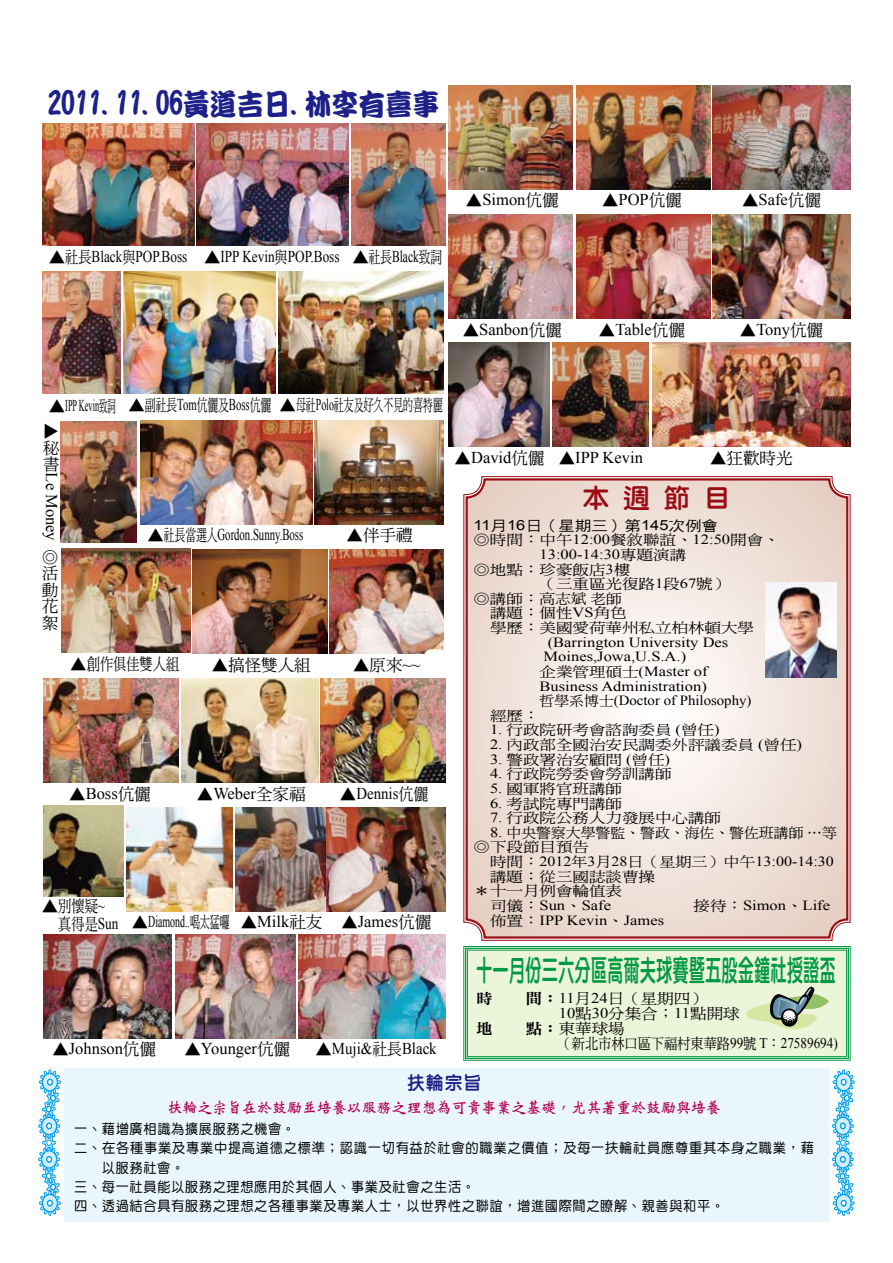
<style>
.page{position:relative;width:893px;height:1263px;background:#fff}
.page>*{position:absolute;margin:0;border:0;box-sizing:border-box;transform-origin:0 0}
.t1{font:30px "DFN Yuan MXB HK BF";color:#094;scale:.54 1}
.t2{font:30px "DF Kan Ting Liu XB HK BF";color:#1d2088;scale:.9 1}
.t3{font:27px "DFN Yuan MXB HK BF";color:#990c13}
.t4{font:18px "DF Li Yuan Bd WIN BF";color:#1d2088;scale:.95 1}
.t5{font:16.5px "Times New Roman";color:#000}
.t6{font:16.5px/16.5px "DF Ming Md HK BF";color:#000}
.t7{font:16.5px "Times New Roman";color:#000;scale:.8 1}
.t8{font:16.5px "Times New Roman";color:#000;scale:.65 1}
.t9{font:16.5px "Times New Roman";color:#000;scale:.9 1}
.t10{font:16.5px "Times New Roman";color:#000;scale:.6 1}
.t11{font:16.5px "Times New Roman";color:#000;scale:.5 1}
.t12{font:15.75px "DF Wei Bei Md HK BF";color:#b5004f;scale:.95 1}
.t13{font:14.85px/15px "DF Ming Md HK BF";color:#000;scale:1.11 1}
.t14{font:14.85px "DF Ming Md HK BF";color:#000;scale:.89 1}
.t15{font:14.85px "DFN Ming XB HK BF";color:#000;scale:1.11 1}
.t16{font:14.1px/14.7px "DF Ming Md HK BF";color:#000;scale:1.18 1}
.t17{font:14.1px/14.7px "Times New Roman";color:#000;scale:1.18 1}
.t18{font:14.1px/14.7px "DF Ming Md HK BF";color:#000;scale:1.06 1}
.t19{font:14.1px "Times New Roman";color:#000;scale:1.14 1}
.t20{font:14.1px "DF Hei Md HK BF";color:#000;scale:1.18 1}
.t21{font:13.8px "DF Yuan Md HK BF";letter-spacing:.05em;color:#000;scale:.95 1}
.s1{font-family:"DF Ming Md HK BF"}
.s2{font-family:"Times New Roman"}
.s3{font-family:"Arial"}
.s4{font-family:"DFN Ming XB HK BF"}
</style>
<div class="page">
<svg style="left:832px;top:1070px;width:22px;height:145px"></svg>
<svg style="left:38px;top:1070px;width:23px;height:145px"></svg>
<div style="left:64px;top:1068px;width:765px;height:153px;background:#eaf6fd"></div>
<svg style="left:463px;top:476px;width:388px;height:465px;background:#efe0d9"></svg>
<div style="left:466px;top:478px;width:382px;height:460px;border:2px solid #990c13;border-radius:18px"></div>
<img style="left:765px;top:583px;width:71px;height:94px">
<img style="left:43px;top:123px;width:306px;height:122px">
<img style="left:351px;top:123px;width:94px;height:122px">
<img style="left:43px;top:271px;width:77px;height:122px">
<img style="left:62px;top:549px;width:128px;height:103px">
<img style="left:315px;top:420px;width:129px;height:104px">
<img style="left:141px;top:420px;width:172px;height:104px">
<img style="left:193px;top:549px;width:134px;height:104px">
<img style="left:449px;top:85px;width:124px;height:104px">
<img style="left:43px;top:679px;width:136px;height:104px">
<img style="left:449px;top:215px;width:124px;height:104px">
<img style="left:126px;top:807px;width:106px;height:104px">
<img style="left:449px;top:343px;width:100px;height:104px">
<img style="left:553px;top:343px;width:95px;height:104px">
<img style="left:652px;top:343px;width:198px;height:104px">
<img style="left:43px;top:934px;width:129px;height:104px">
<img style="left:329px;top:549px;width:115px;height:104px">
<img style="left:576px;top:85px;width:134px;height:104px">
<img style="left:182px;top:679px;width:137px;height:104px">
<img style="left:576px;top:215px;width:134px;height:104px">
<img style="left:235px;top:807px;width:90px;height:104px">
<img style="left:175px;top:934px;width:120px;height:104px">
<img style="left:43px;top:806px;width:81px;height:90px">
<img style="left:712px;top:85px;width:138px;height:104px">
<img style="left:321px;top:679px;width:124px;height:104px">
<img style="left:712px;top:215px;width:138px;height:104px">
<img style="left:327px;top:807px;width:118px;height:104px">
<img style="left:299px;top:934px;width:146px;height:104px">
<img style="left:123px;top:271px;width:153px;height:122px">
<img style="left:279px;top:271px;width:164px;height:122px">
<img style="left:61px;top:421px;width:76px;height:122px">
<svg style="left:463px;top:946px;width:388px;height:115px;background:#d7eacb"></svg>
<h1 class="t2" style="left:48px;top:89px;width:437px">2011.11.06黃道吉日.林李有喜事</h1>
<p class="t7" style="left:49px;top:246px;width:365px"><span class="s1">▲社長</span>Black<span class="s1">與</span>POP.Boss <span class="s1">▲</span>IPP Kevin<span class="s1">與</span>POP.Boss</p>
<p class="t6" style="left:352px;top:249px;width:91px">▲社長<span class="s2">Black</span>致詞</p>
<p class="t5" style="left:466px;top:189px;width:94px"><span class="s1">▲</span>Simon<span class="s1">伉儷</span></p>
<p class="t5" style="left:463px;top:318px;width:100px"><span class="s1">▲</span>Sanbon<span class="s1">伉儷</span></p>
<p class="t6" style="left:602px;top:192px;width:81px">▲<span class="s2">POP</span>伉儷</p>
<p class="t5" style="left:599px;top:318px;width:87px"><span class="s1">▲</span>Table<span class="s1">伉儷</span></p>
<p class="t5" style="left:742px;top:189px;width:80px"><span class="s1">▲</span>Safe<span class="s1">伉儷</span></p>
<p class="t5" style="left:740px;top:318px;width:85px"><span class="s1">▲</span>Tony<span class="s1">伉儷</span></p>
<p class="t11" style="left:49px;top:394px;width:135px"><span class="s1">▲</span>IPP Kevin<span class="s1">致詞</span></p>
<p class="t6" style="left:60px;top:423px;width:18px;rotate:90deg">▲</p>
<p class="t6" style="left:43px;top:439px;width:17px">秘書</p>
<p class="t5" style="left:63px;top:472px;width:70px;rotate:90deg">Le Money</p>
<p class="t6" style="left:58px;top:549px;width:18px;rotate:90deg">◎</p>
<p class="t6" style="left:42px;top:565px;width:18px;text-align:justify">活動花絮</p>
<p class="t6" style="left:129px;top:397px;width:316px">▲副社長<span class="s2">Tom</span>伉儷及<span class="s2">Boss</span>伉儷 ▲母社<span class="s2">Polo</span>社友及好久不見的喜特麗</p>
<p class="t8" style="left:147px;top:524px;width:241px"><span class="s1">▲社長當選人</span>Gordon.Sunny.Boss</p>
<p class="t6" style="left:346px;top:527px;width:67px">▲伴手禮</p>
<p class="t6" style="left:70px;top:656px;width:110px">▲創作俱佳雙人組</p>
<p class="t6" style="left:212px;top:656px;width:100px">▲搞怪雙人組</p>
<p class="t6" style="left:353px;top:656px;width:69px">▲原來<span class="s2">~~</span></p>
<p class="t5" style="left:69px;top:783px;width:83px"><span class="s1">▲</span>Boss<span class="s1">伉儷</span></p>
<p class="t5" style="left:197px;top:783px;width:110px"><span class="s1">▲</span>Weber<span class="s1">全家福</span></p>
<p class="t9" style="left:340px;top:783px;width:100px"><span class="s1">▲</span>Dennis<span class="s1">伉儷</span></p>
<p class="t6" style="left:58px;top:897px;width:62px;line-height:18px;text-indent:-17px">▲別懷疑<span class="s2">~</span>真得是<span class="s2">Sun</span></p>
<p class="t10" style="left:132px;top:911px;width:165px"><span class="s1">▲</span>Diamond..<span class="s1">喝太猛囉</span></p>
<p class="t5" style="left:241px;top:911px;width:83px"><span class="s1">▲</span>Milk<span class="s1">社友</span></p>
<p class="t5" style="left:341px;top:911px;width:91px"><span class="s1">▲</span>James<span class="s1">伉儷</span></p>
<p class="t5" style="left:52px;top:1038px;width:105px"><span class="s1">▲</span>Johnson<span class="s1">伉儷</span></p>
<p class="t5" style="left:184px;top:1038px;width:107px"><span class="s1">▲</span>Younger<span class="s1">伉儷</span></p>
<p class="t9" style="left:315px;top:1038px;width:136px"><span class="s1">▲</span>Muji&amp;<span class="s1">社長</span>Black</p>
<p class="t5" style="left:455px;top:447px;width:190px"><span class="s1">▲</span>David<span class="s1">伉儷 ▲</span>IPP Kevin</p>
<p class="t6" style="left:710px;top:450px;width:84px">▲狂歡時光</p>
<h2 class="t3" style="left:582px;top:485px;width:150px">本 週 節 目</h2>
<p class="t20" style="left:473px;top:518px;width:209px"><span class="s3">11</span>月<span class="s3">16</span>日（星期三）第<span class="s3">145</span>次例會</p>
<p class="t16" style="left:473px;top:533px;width:261px">◎時間：中午<span class="s2">12:00</span>餐敘聯誼、<span class="s2">12:50</span>開會、</p>
<p class="t17" style="left:539px;top:547px;width:126px">13:00-14:30<span class="s1">專題演講</span></p>
<p class="t16" style="left:473px;top:562px;width:134px">◎地點：珍豪飯店<span class="s2">3</span>樓</p>
<p class="t16" style="left:539px;top:577px;width:162px">（三重區光復路<span class="s2">1</span>段<span class="s2">67</span>號）</p>
<p class="t16" style="left:473px;top:591px;width:127px">◎講師：高志斌老師</p>
<p class="t16" style="left:490px;top:606px;width:117px">講題：個性<span class="s2">VS</span>角色</p>
<p class="t16" style="left:490px;top:620px;width:225px">學歷：美國愛荷華州私立柏林頓大學</p>
<p class="t17" style="left:539px;top:634px;width:181px;text-indent:8px">(Barrington University Des<br>Moines,Jowa,U.S.A.)<br><span class="s1">企業管理碩士</span>(Master of<br>Business Administration)<br><span class="s1">哲學系博士</span>(Doctor of Philosophy)</p>
<p class="t16" style="left:490px;top:708px;width:43px">經歷：</p>
<p class="t16" style="left:490px;top:723px;width:196px"><span class="s2">1.</span> 行政院研考會諮詢委員 <span class="s2">(</span>曾任<span class="s2">)</span></p>
<p class="t16" style="left:490px;top:737px;width:266px"><span class="s2">2.</span> 內政部全國治安民調委外評議委員 <span class="s2">(</span>曾任<span class="s2">)</span></p>
<p class="t16" style="left:490px;top:752px;width:154px"><span class="s2">3.</span> 警政署治安顧問 <span class="s2">(</span>曾任<span class="s2">)</span></p>
<p class="t16" style="left:490px;top:767px;width:155px"><span class="s2">4.</span> 行政院勞委會勞訓講師</p>
<p class="t16" style="left:490px;top:781px;width:113px"><span class="s2">5.</span> 國軍將官班講師</p>
<p class="t16" style="left:490px;top:796px;width:113px"><span class="s2">6.</span> 考試院專門講師</p>
<p class="t16" style="left:490px;top:811px;width:197px"><span class="s2">7.</span> 行政院公務人力發展中心講師</p>
<p class="t18" style="left:473px;top:825px;width:344px;text-indent:16px"><span class="s2">8.</span> 中央警察大學警監、警政、海佐、警佐班講師 …等◎下段節目預告</p>
<p class="t19" style="left:490px;top:852px;width:303px"><span class="s1">時間：</span>2012<span class="s1">年</span>3<span class="s1">月</span>28<span class="s1">日（星期三）中午</span>13:00-14:30</p>
<p class="t16" style="left:473px;top:869px;width:155px;text-indent:16px">講題：從三國誌談曹操＊十一月例會輪值表</p>
<p class="t17" style="left:490px;top:898px;width:104px"><span class="s1">司儀：</span>Sun<span class="s1">、</span>Safe</p>
<p class="t17" style="left:693px;top:898px;width:117px"><span class="s1">接待：</span>Simon<span class="s1">、</span>Life</p>
<p class="t17" style="left:490px;top:912px;width:149px"><span class="s1">佈置：</span>IPP Kevin<span class="s1">、</span>James</p>
<h1 class="t1" style="left:476px;top:954px;width:668px">十一月份三六分區高爾夫球賽暨五股金鐘社授證盃</h1>
<p class="t13" style="left:559px;top:991px;width:164px;text-indent:-82px"><span class="s4">時　　間：</span><span class="s2">11</span>月<span class="s2">24</span>日（星期四）<br><span class="s2">10</span>點<span class="s2">30</span>分集合；<span class="s2">11</span>點開球</p>
<p class="t15" style="left:476px;top:1021px;width:135px">地　　點：<span class="s1">東華球場</span></p>
<p class="t14" style="left:559px;top:1036px;width:315px">（新北市林口區下福村東華路<span class="s2">99</span>號 <span class="s2">T</span>：<span class="s2">27589694)</span></p>
<p class="t4" style="left:407px;top:1073px;width:79px">扶輪宗旨</p>
<p class="t12" style="left:167px;top:1099px;width:584px">扶輪之宗旨在於鼓勵並培養以服務之理想為可貴事業之基礎，尤其著重於鼓勵與培養</p>
<p class="t21" style="left:74px;top:1122px;width:234px">一、藉增廣相識為擴展服務之機會。</p>
<p class="t21" style="left:74px;top:1141px;width:780px">二、在各種事業及專業中提高道德之標準；認識一切有益於社會的職業之價值；及每一扶輪社員應尊重其本身之職業，藉</p>
<p class="t21" style="left:102px;top:1160px;width:88px">以服務社會。</p>
<p class="t21" style="left:74px;top:1180px;width:423px">三、每一社員能以服務之理想應用於其個人、事業及社會之生活。</p>
<p class="t21" style="left:74px;top:1199px;width:686px">四、透過結合具有服務之理想之各種事業及專業人士，以世界性之聯誼，增進國際間之瞭解、親善與和平。</p>
</div>
